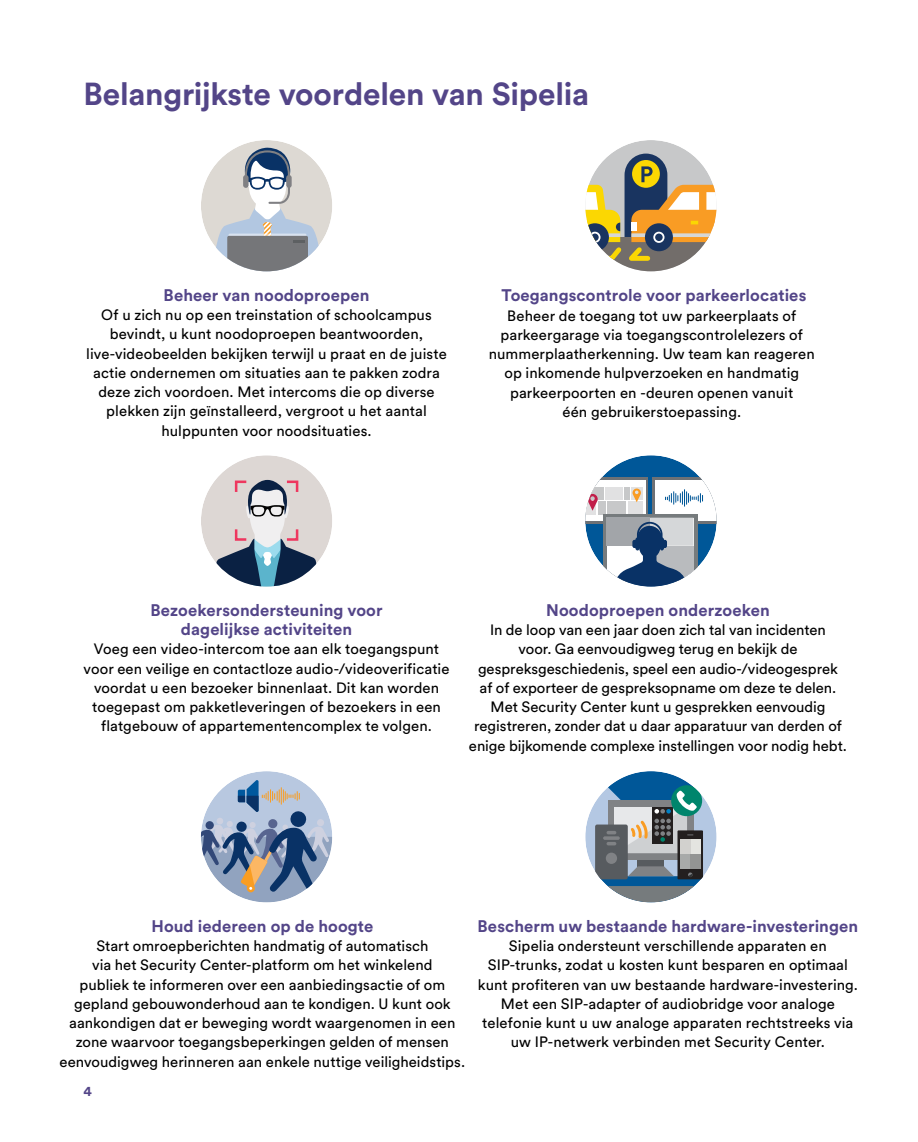
<style>
.page{position:relative;width:918px;height:1142px;background:#fff}
.page>*{position:absolute;margin:0;border:0;box-sizing:border-box;transform-origin:0 0}
.Heading_2__after{font:700 31.5px "Circular Pro";letter-spacing:-.01em;color:#534588}
.Heading_3_Centered{font:700 16.62px/19.2px "Circular Pro";letter-spacing:.005em;color:#534588;text-align:center}
.Body_Text_Centered{font:14.88px/19.2px "Circular Pro";letter-spacing:.005em;color:#000;text-align:center}
.t1{font:700 14px "Circular Pro";color:#534588}
</style>
<div class="page">
<div style="left:201px;top:140px;width:131px;height:131px;background:#ddd9d3;border-radius:50%"></div>
<svg style="left:212px;top:148px;width:111px;height:123px"></svg>
<div style="left:201px;top:455px;width:131px;height:131px;background:#ddd7d4;border-radius:50%"></div>
<svg style="left:212px;top:479px;width:108px;height:107px"></svg>
<svg style="left:201px;top:771px;width:131px;height:131px"></svg>
<svg style="left:201px;top:779px;width:123px;height:123px"></svg>
<div style="left:585px;top:140px;width:131px;height:131px;background:#c7c8c9;border-radius:50%"></div>
<svg style="left:619px;top:263px;width:64px;height:8px"></svg>
<svg style="left:585px;top:154px;width:131px;height:109px"></svg>
<svg style="left:585px;top:455px;width:131px;height:131px"></svg>
<svg style="left:599px;top:477px;width:49px;height:15px"></svg>
<div style="left:591px;top:480px;width:54px;height:12px;background:#fff"></div>
<div style="left:591px;top:487px;width:12px;height:5px;background:#c7c8c9"></div>
<div style="left:605px;top:487px;width:18px;height:5px;background:#e1e1e2"></div>
<svg style="left:624px;top:487px;width:16px;height:5px"></svg>
<svg style="left:632px;top:521px;width:35px;height:29px"></svg>
<div style="left:585px;top:771px;width:131px;height:131px;background:#b4c8e3;border-radius:50%"></div>
<svg style="left:627px;top:853px;width:50px;height:6px"></svg>
<div style="left:637px;top:859px;width:27px;height:7px;background:#575b5f"></div>
<div style="left:595px;top:824px;width:32px;height:55px;background:#575b5f;border-radius:2px"></div>
<hr style="left:603px;top:836px;width:16px;height:4px;background:#797c7f;border-radius:2px">
<div style="left:605px;top:852px;width:12px;height:12px;background:#808285;border-radius:50%"></div>
<div style="left:671px;top:785px;width:31px;height:31px;background:#00856c;border-radius:50%"></div>
<svg style="left:677px;top:830px;width:25px;height:49px"></svg>
<svg style="left:606px;top:771px;width:90px;height:82px"></svg>
<svg style="left:598px;top:866px;width:105px;height:36px"></svg>
<div style="left:679px;top:839px;width:21px;height:30px;background:#e4e4e0"></div>
<div style="left:679px;top:839px;width:11px;height:30px;background:#d2d1ce"></div>
<div style="left:679px;top:854px;width:11px;height:15px;background:#a8aaa9"></div>
<div style="left:690px;top:854px;width:10px;height:15px;background:#939493"></div>
<p class="Heading_2__after" style="left:84px;top:73px;width:507px">Belangrijkste voordelen van Sipelia</p>
<p class="Heading_3_Centered" style="left:164px;top:285px;width:207px">Beheer van noodoproepen</p>
<p class="Body_Text_Centered" style="left:86px;top:304px;width:362px">Of u zich nu op een treinstation of schoolcampus bevindt, u kunt noodoproepen beantwoorden, live-videobeelden bekijken terwijl u praat en de juiste actie ondernemen om situaties aan te pakken zodra deze zich voordoen. Met intercoms die op diverse plekken zijn geïnstalleerd, vergroot u het aantal hulppunten voor noodsituaties.</p>
<p class="Heading_3_Centered" style="left:501px;top:285px;width:306px">Toegangscontrole voor parkeerlocaties</p>
<p class="Body_Text_Centered" style="left:488px;top:305px;width:327px">Beheer de toegang tot uw parkeerplaats of parkeergarage via toegangscontrolelezers of nummerplaatherkenning. Uw team kan reageren op inkomende hulpverzoeken en handmatig parkeerpoorten en -deuren openen vanuit<br>één gebruikerstoepassing.</p>
<p class="Heading_3_Centered" style="left:150px;top:600px;width:233px">Bezoekersondersteuning voor dagelijkse activiteiten</p>
<p class="Body_Text_Centered" style="left:84px;top:639px;width:367px">Voeg een video-intercom toe aan elk toegangspunt voor een veilige en contactloze audio-/videoverificatie voordat u een bezoeker binnenlaat. Dit kan worden toegepast om pakketleveringen of bezoekers in een flatgebouw of appartementencomplex te volgen.</p>
<p class="Heading_3_Centered" style="left:546px;top:600px;width:225px">Noodoproepen onderzoeken</p>
<p class="Body_Text_Centered" style="left:469px;top:619px;width:379px">In de loop van een jaar doen zich tal van incidenten<br>voor. Ga eenvoudigweg terug en bekijk de gespreksgeschiedenis, speel een audio-/videogesprek<br>af of exporteer de gespreksopname om deze te delen.<br>Met Security Center kunt u gesprekken eenvoudig registreren, zonder dat u daar apparatuur van derden of enige bijkomende complexe instellingen voor nodig hebt.</p>
<p class="Heading_3_Centered" style="left:151px;top:915px;width:223px">Houd iedereen op de hoogte</p>
<p class="Body_Text_Centered" style="left:60px;top:935px;width:407px">Start omroepberichten handmatig of automatisch<br>via het Security Center-platform om het winkelend<br>publiek te informeren over een aanbiedingsactie of om gepland gebouwonderhoud aan te kondigen. U kunt ook aankondigen dat er beweging wordt waargenomen in een zone waarvoor toegangsbeperkingen gelden of mensen eenvoudigweg herinneren aan enkele nuttige veiligheidstips.</p>
<p class="t1" style="left:83px;top:1081px;width:10px">4</p>
<p class="Heading_3_Centered" style="left:477px;top:915px;width:382px">Bescherm uw bestaande hardware-investeringen</p>
<p class="Body_Text_Centered" style="left:477px;top:935px;width:382px">Sipelia ondersteunt verschillende apparaten en SIP-trunks, zodat u kosten kunt besparen en optimaal kunt profiteren van uw bestaande hardware-investering.<br>Met een SIP-adapter of audiobridge voor analoge telefonie kunt u uw analoge apparaten rechtstreeks via uw IP-netwerk verbinden met Security Center.</p>
</div>
